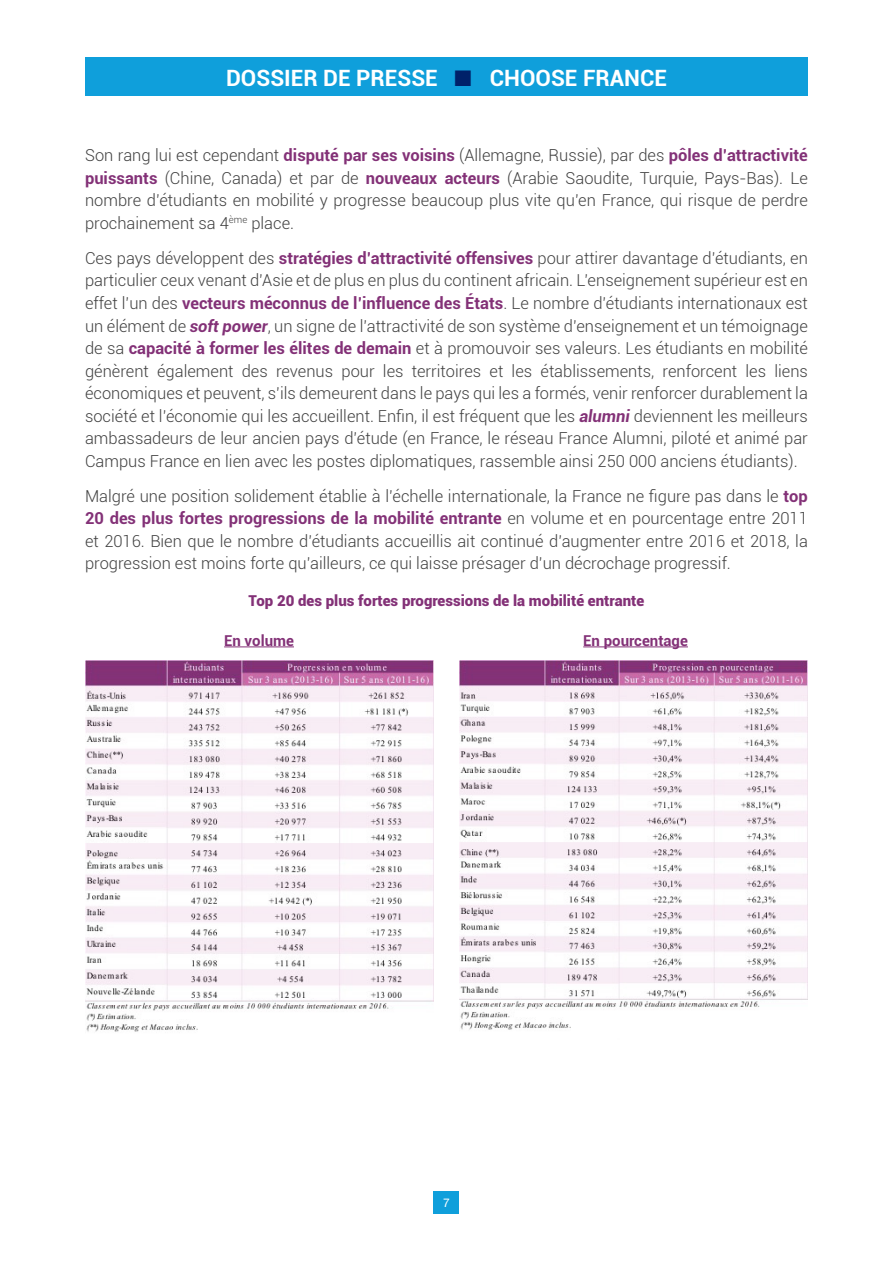
<style>
.page{position:relative;width:893px;height:1263px;background:#fff}
.page>*{position:absolute;margin:0;border:0;box-sizing:border-box;transform-origin:0 0}
.t1{font:700 22.5px "Roboto";color:#fff}
.t2{font:300 16.5px/22.5px "Roboto";color:#404040;text-align:justify}
.t3{font:900 15px "Roboto";color:#833177}
.t4{font:700 15px "Roboto";color:#833177}
.t5{font:12px "Helvetica Neue LT Pro";color:#fff}
.s1{color:#002169}
.s2{font-weight:700;color:#833177}
.s3{font-weight:700;font-style:italic;color:#833177}
</style>
<div class="page">
<div style="left:434px;top:1191px;width:25px;height:23px;background:#0f9fdb"></div>
<div style="left:85px;top:58px;width:723px;height:38px;background:#0f9fdb"></div>
<hr style="left:224px;top:646px;width:70px;height:1px;background:#833177">
<hr style="left:583px;top:646px;width:105px;height:1px;background:#833177">
<img style="left:85px;top:661px;width:349px;height:371px">
<img style="left:459px;top:661px;width:349px;height:369px">
<h1 class="t1" style="left:226px;top:62px;width:442px">DOSSIER DE PRESSE <span class="s1">■</span> CHOOSE FRANCE</h1>
<p class="t2" style="left:85px;top:144px;width:724px">Son rang lui est cependant <span class="s2">disputé par ses voisins</span> (Allemagne, Russie), par des <span class="s2">pôles d’attractivité puissants</span> (Chine, Canada) et par de <span class="s2">nouveaux acteurs</span> (Arabie Saoudite, Turquie, Pays-Bas). Le nombre d’étudiants en mobilité y progresse beaucoup plus vite qu’en France, qui risque de perdre prochainement sa 4<sup>ème</sup> place.</p>
<p class="t2" style="left:85px;top:246px;width:724px">Ces pays développent des <span class="s2">stratégies d’attractivité offensives</span> pour attirer davantage d’étudiants, en particulier ceux venant d’Asie et de plus en plus du continent africain. L’enseignement supérieur est en effet l’un des <span class="s2">vecteurs méconnus de l’influence des États</span>. Le nombre d’étudiants internationaux est un élément de <span class="s3">soft power</span>, un signe de l’attractivité de son système d’enseignement et un témoignage de sa <span class="s2">capacité à former les élites de demain</span> et à promouvoir ses valeurs. Les étudiants en mobilité génèrent également des revenus pour les territoires et les établissements, renforcent les liens économiques et peuvent, s’ils demeurent dans le pays qui les a formés, venir renforcer durablement la société et l’économie qui les accueillent. Enfin, il est fréquent que les <span class="s3">alumni</span> deviennent les meilleurs ambassadeurs de leur ancien pays d’étude (en France, le réseau France Alumni, piloté et animé par Campus France en lien avec les postes diplomatiques, rassemble ainsi 250 000 anciens étudiants).</p>
<p class="t2" style="left:85px;top:484px;width:724px">Malgré une position solidement établie à l’échelle internationale, la France ne figure pas dans le <span class="s2">top 20 des plus fortes progressions de la mobilité entrante</span> en volume et en pourcentage entre 2011 et 2016. Bien que le nombre d’étudiants accueillis ait continué d’augmenter entre 2016 et 2018, la progression est moins forte qu’ailleurs, ce qui laisse présager d’un décrochage progressif.</p>
<p class="t3" style="left:249px;top:590px;width:397px">Top 20 des plus fortes progressions de la mobilité entrante</p>
<p class="t4" style="left:224px;top:630px;width:71px">En volume</p>
<p class="t4" style="left:583px;top:630px;width:106px">En pourcentage</p>
<p class="t5" style="left:443px;top:1195px;width:8px">7</p>
</div>
